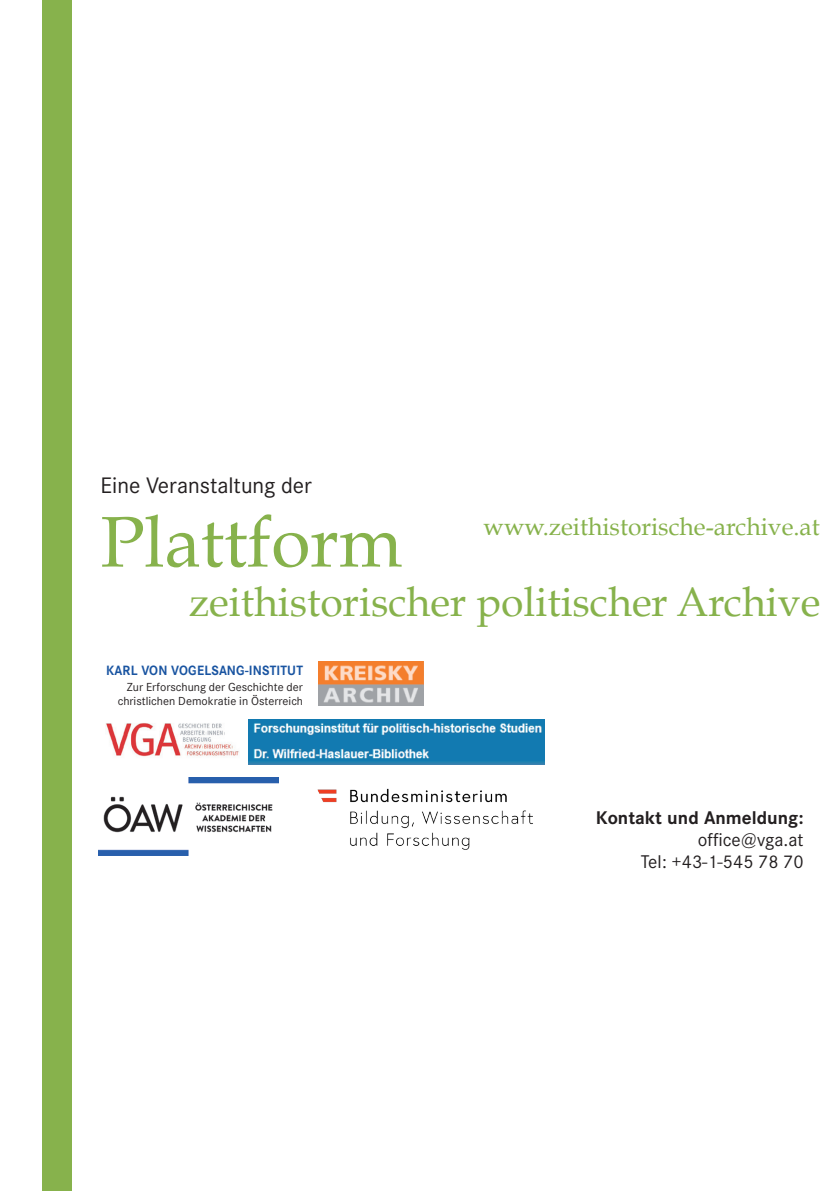
<style>
.page{position:relative;width:840px;height:1191px;background:#fff}
.page>*{position:absolute;margin:0;border:0;box-sizing:border-box;transform-origin:0 0}
.t1{font:71.6px "Book Antiqua";color:#87b24c}
.t2{font:41px "Book Antiqua";color:#87b24c}
.t3{font:24.6px "Book Antiqua";color:#87b24c}
.t4{font:22px "Corporate SBQ";color:#231f20}
.t5{font:18px/21.6px "Corporate SBQ";color:#231f20;text-align:right}
.t6{font:700 18px "Corporate SBQ";color:#231f20}
.t7{font:700 13.2px "Corporate SBQ";letter-spacing:.01em;color:#1954a1;scale:.94 1}
.t8{font:11.4px/13.6px "Corporate SBQ";color:#231f20;text-align:right}
</style>
<div class="page">
<div style="left:42px;top:0;width:30px;height:1191px;background:#87b24c"></div>
<img style="left:248px;top:720px;width:296px;height:44px">
<img style="left:318px;top:662px;width:105px;height:44px">
<img style="left:106px;top:723px;width:133px;height:34px">
<img style="left:99px;top:777px;width:179px;height:78px">
<img style="left:317px;top:788px;width:216px;height:62px">
<h3 class="t4" style="left:101px;top:472px;width:213px">Eine Veranstaltung der</h3>
<h1 class="t1" style="left:101px;top:498px;width:303px">Plattform</h1>
<h2 class="t2" style="left:189px;top:576px;width:633px">zeithistorischer politischer Archive</h2>
<h3 class="t3" style="left:483px;top:511px;width:338px">www.zeithistorische-archive.at</h3>
<p class="t7" style="left:106px;top:662px;width:211px">KARL VON VOGELSANG-INSTITUT</p>
<p class="t8" style="left:118px;top:680px;width:187px">Zur Erforschung der Geschichte der christlichen Demokratie in Österreich</p>
<h3 class="t6" style="left:595px;top:807px;width:209px">Kontakt und Anmeldung:</h3>
<h3 class="t5" style="left:640px;top:829px;width:164px">office@vga.at<br>Tel: +43-1-545 78 70</h3>
</div>
